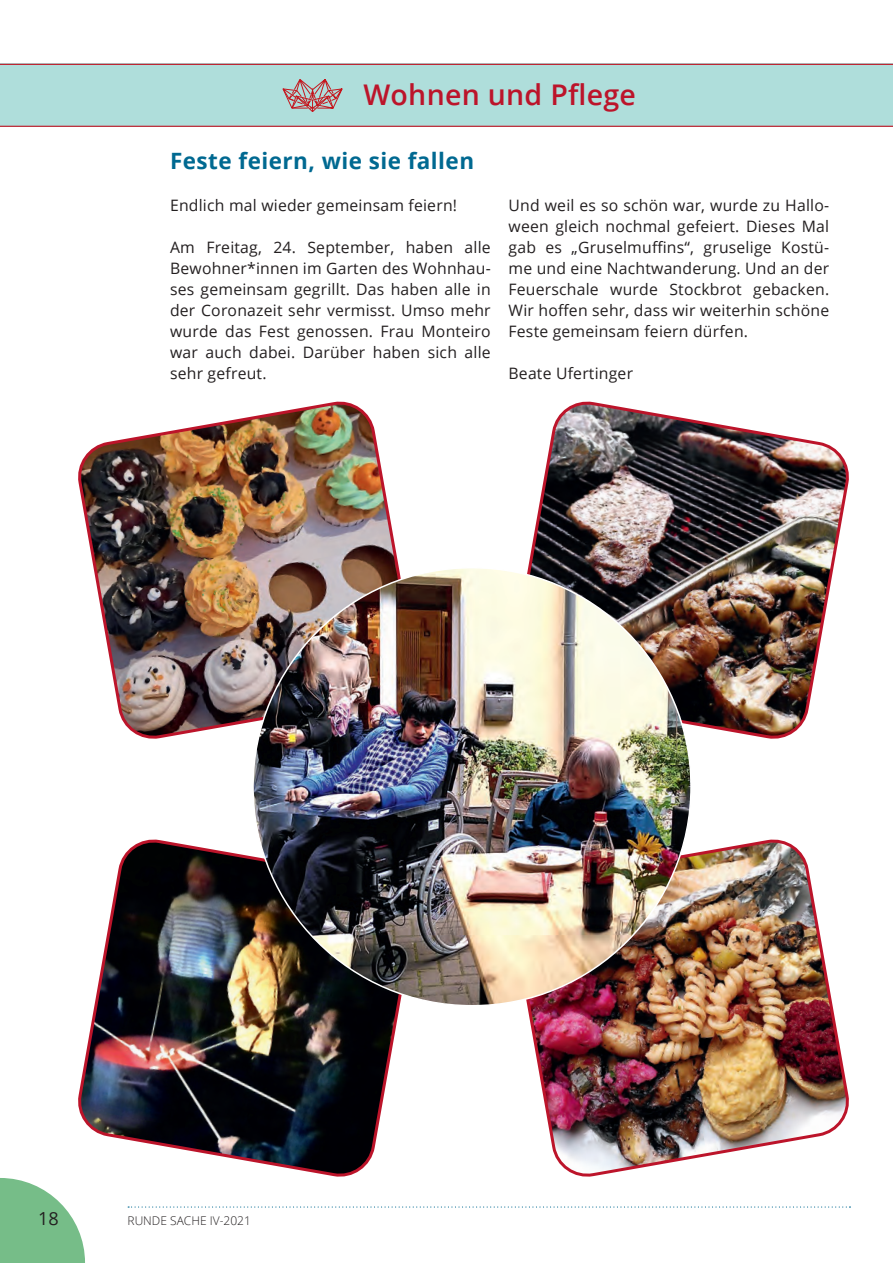
<style>
.page{position:relative;width:893px;height:1263px;background:#fff}
.page>*{position:absolute;margin:0;border:0;box-sizing:border-box;transform-origin:0 0}
.t1{font:600 28.5px "Open Sans";letter-spacing:.01em;color:#bc142a}
.t2{font:700 22.5px "Open Sans";letter-spacing:.02em;color:#006991}
.t3{font:18px "Open Sans";color:#231f20}
.t4{font:15.75px/21px "Open Sans";letter-spacing:.015em;color:#231f20;text-align:justify}
.t5{font:300 12px "Open Sans";color:#231f20}
</style>
<div class="page">
<svg style="left:128px;top:1206px;width:722px;height:1px"></svg>
<svg style="left:0;top:1178px;width:85px;height:85px"></svg>
<div style="left:0;top:64px;width:893px;height:63px;background:#afdedb"></div>
<svg style="left:283px;top:79px;width:59px;height:33px"></svg>
<hr style="left:0;top:64px;width:893px;height:1px;background:#c11524">
<hr style="left:0;top:126px;width:893px;height:1px;background:#c11524">
<img style="left:78px;top:401px;width:323px;height:338px">
<img style="left:526px;top:839px;width:323px;height:338px">
<img style="left:527px;top:401px;width:322px;height:338px">
<img style="left:73px;top:839px;width:329px;height:342px">
<img style="left:253px;top:568px;width:438px;height:438px;border-radius:219px">
<h1 class="t1" style="left:363px;top:75px;width:274px">Wohnen und Pflege</h1>
<h2 class="t2" style="left:170px;top:145px;width:305px">Feste feiern, wie sie fallen</h2>
<p class="t4" style="left:170px;top:194px;width:288px">Endlich mal wieder gemeinsam feiern!</p>
<p class="t4" style="left:170px;top:236px;width:322px">Am Freitag, 24. September, haben alle Bewohner*innen im Garten des Wohnhau&shy;ses gemeinsam gegrillt. Das haben alle in der Coronazeit sehr vermisst. Umso mehr wurde das Fest genossen. Frau Monteiro war auch dabei. Darüber haben sich alle sehr gefreut.</p>
<p class="t4" style="left:509px;top:194px;width:322px">Und weil es so schön war, wurde zu Hallo&shy;ween gleich nochmal gefeiert. Dieses Mal gab es „Gruselmuffins“, gruselige Kostü&shy;me und eine Nachtwanderung. Und an der Feuerschale wurde Stockbrot gebacken.<br>Wir hoffen sehr, dass wir weiterhin schöne Feste gemeinsam feiern dürfen.</p>
<p class="t4" style="left:509px;top:362px;width:126px">Beate Ufertinger</p>
<p class="t3" style="left:38px;top:1206px;width:22px">18</p>
<p class="t5" style="left:128px;top:1212px;width:125px">RUNDE SACHE IV-2021</p>
</div>
